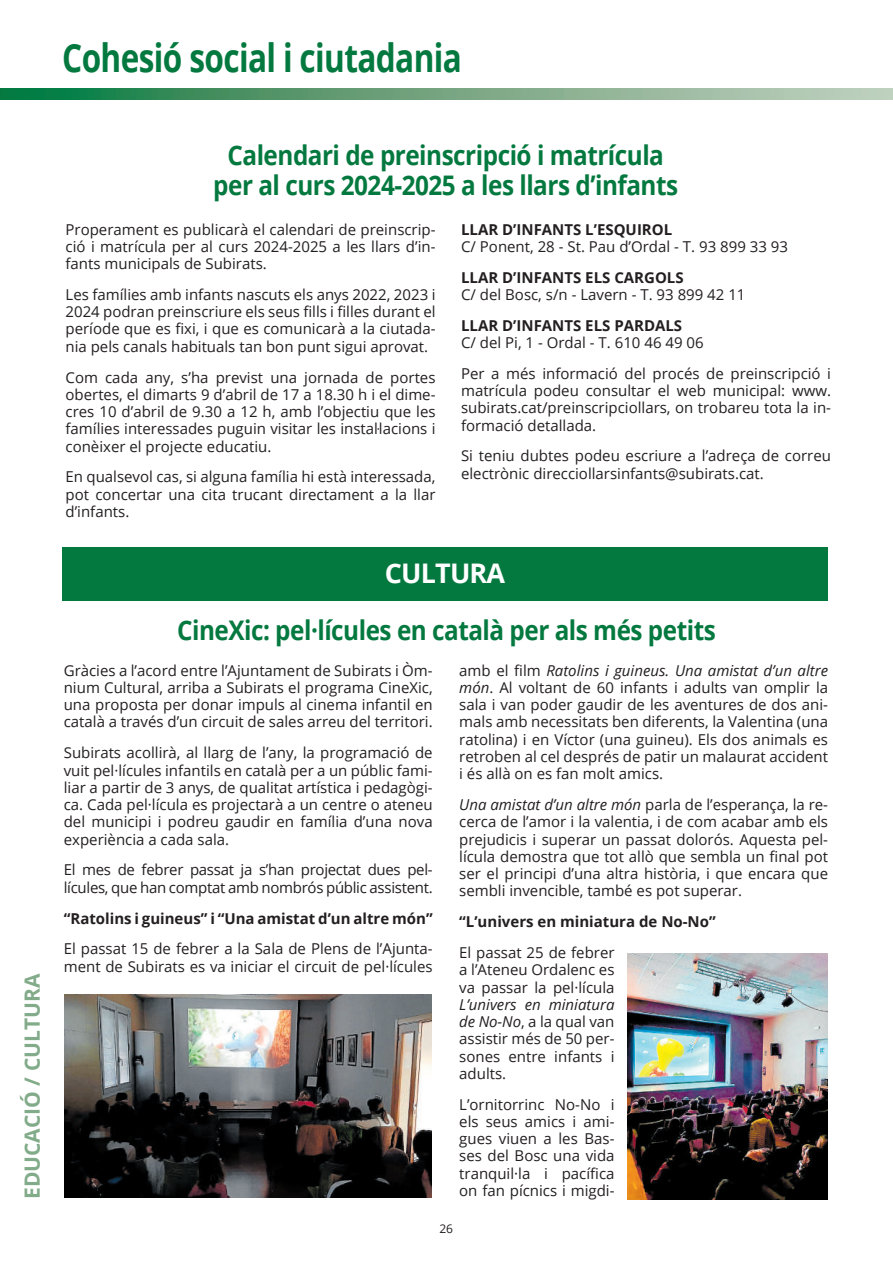
<style>
.page{position:relative;width:893px;height:1263px;background:#fff}
.page>*{position:absolute;margin:0;border:0;box-sizing:border-box;transform-origin:0 0}
.t1{font:700 39px "Open Sans";letter-spacing:-.02em;color:#04793f;scale:.81 1}
.t2{font:700 27px/30px "Open Sans";letter-spacing:-.02em;color:#04793f;text-align:center;scale:.9 1}
.t3{font:700 27px "Open Sans";letter-spacing:-.03em;color:#fff}
.t4{font:700 21px "Open Sans";color:#82ab89}
.t5{font:15px/17.2px "Open Sans";color:#231f20;text-align:justify}
.t6{font:700 15px "Open Sans";color:#231f20}
.t7{font:15px/17.2px "Open Sans";letter-spacing:-.02em;color:#231f20}
.t8{font:12px "Open Sans";color:#231f20}
.s1{font-style:italic}
</style>
<div class="page">
<svg style="left:0;top:88px;width:893px;height:12px;background:#6da580"></svg>
<div style="left:62px;top:547px;width:766px;height:53px;background:#04793f"></div>
<img style="left:64px;top:995px;width:368px;height:203px">
<img style="left:627px;top:953px;width:201px;height:246px">
<h1 class="t1" style="left:62px;top:30px;width:495px">Cohesió social i ciutadania</h1>
<h3 class="t4" style="left:17px;top:1199px;width:227px;rotate:-90deg">EDUCACIÓ / CULTURA</h3>
<h2 class="t2" style="left:213px;top:140px;width:518px">Calendari de preinscripció i matrícula per al curs 2024-2025 a les llars d’infants</h2>
<p class="t5" style="left:66px;top:220px;width:371px">Properament es publicarà el calendari de preinscrip&shy;ció i matrícula per al curs 2024-2025 a les llars d’in&shy;fants municipals de Subirats.</p>
<p class="t5" style="left:66px;top:285px;width:371px">Les famílies amb infants nascuts els anys 2022, 2023 i 2024 podran preinscriure els seus fills i filles durant el període que es fixi, i que es comunicarà a la ciutada&shy;nia pels canals habituals tan bon punt sigui aprovat.</p>
<p class="t5" style="left:66px;top:368px;width:371px">Com cada any, s’ha previst una jornada de portes obertes, el dimarts 9 d’abril de 17 a 18.30 h i el dime&shy;cres 10 d’abril de 9.30 a 12 h, amb l’objectiu que les famílies interessades puguin visitar les instaŀlacions i conèixer el projecte educatiu.</p>
<p class="t5" style="left:66px;top:468px;width:371px">En qualsevol cas, si alguna família hi està interessada, pot concertar una cita trucant directament a la llar d’infants.</p>
<p class="t6" style="left:461px;top:218px;width:213px">LLAR D’INFANTS L’ESQUIROL</p>
<p class="t5" style="left:461px;top:237px;width:328px">C/ Ponent, 28 - St. Pau d’Ordal - T. 93 899 33 93</p>
<p class="t6" style="left:461px;top:267px;width:224px">LLAR D’INFANTS ELS CARGOLS</p>
<p class="t5" style="left:461px;top:285px;width:286px">C/ del Bosc, s/n - Lavern - T. 93 899 42 11</p>
<p class="t6" style="left:461px;top:315px;width:223px">LLAR D’INFANTS ELS PARDALS</p>
<p class="t5" style="left:461px;top:327px;width:371px;line-height:30.9px">C/ del Pi, 1 - Ordal - T. 610 46 49 06<br>Per a més informació del procés de preinscripció i</p>
<p class="t5" style="left:461px;top:382px;width:371px">matrícula podeu consultar el web municipal: www. subirats.cat/preinscripciollars, on trobareu tota la in&shy;formació detallada.</p>
<p class="t5" style="left:461px;top:447px;width:371px">Si teniu dubtes podeu escriure a l’adreça de correu electrònic direcciollarsinfants@subirats.cat.</p>
<h2 class="t3" style="left:385px;top:554px;width:122px">CULTURA</h2>
<h2 class="t2" style="left:177px;top:614px;width:600px">CineXic: pel·lícules en català per als més petits</h2>
<p class="t5" style="left:64px;top:661px;width:370px">Gràcies a l’acord entre l’Ajuntament de Subirats i Òm&shy;nium Cultural, arriba a Subirats el programa CineXic, una proposta per donar impuls al cinema infantil en català a través d’un circuit de sales arreu del territori.</p>
<p class="t5" style="left:64px;top:744px;width:370px">Subirats acollirà, al llarg de l’any, la programació de vuit pel·lícules infantils en català per a un públic fami&shy;liar a partir de 3 anys, de qualitat artística i pedagògi&shy;ca. Cada pel·lícula es projectarà a un centre o ateneu del municipi i podreu gaudir en família d’una nova experiència a cada sala.</p>
<p class="t7" style="left:64px;top:861px;width:370px">El mes de febrer passat ja s’han projectat dues pel· lícules, que han comptat amb nombrós públic assistent.</p>
<p class="t6" style="left:64px;top:907px;width:370px">“Ratolins i guineus” i “Una amistat d’un altre món”</p>
<p class="t5" style="left:64px;top:940px;width:370px">El passat 15 de febrer a la Sala de Plens de l’Ajunta&shy;ment de Subirats es va iniciar el circuit de pel·lícules</p>
<p class="t5" style="left:459px;top:661px;width:370px">amb el film <span class="s1">Ratolins i guineus. Una amistat d’un altre món</span>. Al voltant de 60 infants i adults van omplir la sala i van poder gaudir de les aventures de dos ani&shy;mals amb necessitats ben diferents, la Valentina (una ratolina) i en Víctor (una guineu). Els dos animals es retroben al cel després de patir un malaurat accident i és allà on es fan molt amics.</p>
<p class="t5" style="left:459px;top:796px;width:370px"><span class="s1">Una amistat d’un altre món</span> parla de l’esperança, la re&shy;cerca de l’amor i la valentia, i de com acabar amb els prejudicis i superar un passat dolorós. Aquesta pel· lícula demostra que tot allò que sembla un final pot ser el principi d’una altra història, i que encara que sembli invencible, també es pot superar.</p>
<p class="t6" style="left:459px;top:911px;width:258px">“L’univers en miniatura de No-No”</p>
<p class="t5" style="left:459px;top:944px;width:157px">El passat 25 de febrer a l’Ateneu Ordalenc es va passar la pel·lícula</p>
<p class="t5" style="left:459px;top:995px;width:157px"><span class="s1">L’univers en miniatura de No-No</span>, a la qual van assistir més de 50 per&shy;sones entre infants i adults.</p>
<p class="t5" style="left:459px;top:1095px;width:157px">L’ornitorrinc No-No i els seus amics i ami&shy;gues viuen a les Bas&shy;ses del Bosc una vida tranquil·la i pacífica on fan pícnics i migdi-</p>
<p class="t8" style="left:439px;top:1221px;width:15px">26</p>
</div>
